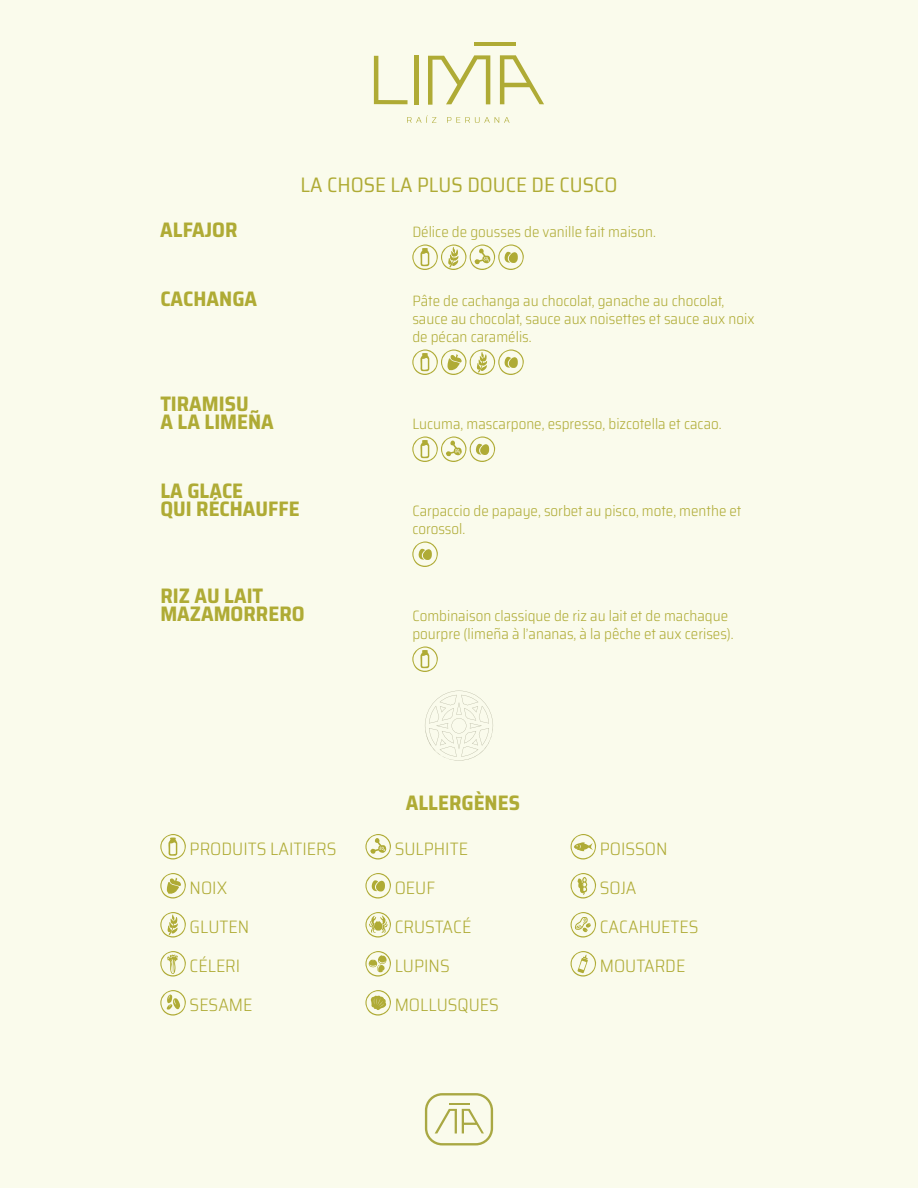
<style>
.page{position:relative;width:918px;height:1188px;background:#fafbec}
.page>*{position:absolute;margin:0;border:0;box-sizing:border-box;transform-origin:0 0}
.t1{font:700 semi-condensed 21px/18px "Saira";color:#afab35}
.t2{font:semi-condensed 21px "Saira";color:#afab35}
.t3{font:300 semi-condensed 18px/39px "Saira";color:#afab35}
.t4{font:300 semi-condensed 15px/18px "Saira";color:#afab35}
</style>
<div class="page">
<svg style="left:374px;top:56px;width:34px;height:48px"></svg>
<div style="left:414px;top:55px;width:5px;height:49px;background:#afab35"></div>
<svg style="left:428px;top:55px;width:62px;height:50px"></svg>
<svg style="left:500px;top:55px;width:44px;height:49px"></svg>
<hr style="left:474px;top:43px;width:42px;height:3px;background:#afab35">
<svg style="left:407px;top:115px;width:29px;height:8px"></svg>
<svg style="left:447px;top:117px;width:63px;height:6px"></svg>
<svg style="left:425px;top:1093px;width:68px;height:52px"></svg>
<svg style="left:412px;top:244px;width:112px;height:26px"></svg>
<svg style="left:412px;top:349px;width:112px;height:26px"></svg>
<svg style="left:412px;top:436px;width:83px;height:26px"></svg>
<svg style="left:412px;top:541px;width:26px;height:26px"></svg>
<svg style="left:412px;top:646px;width:26px;height:26px"></svg>
<svg style="left:425px;top:691px;width:68px;height:70px"></svg>
<svg style="left:160px;top:834px;width:26px;height:26px"></svg>
<svg style="left:160px;top:873px;width:26px;height:26px"></svg>
<svg style="left:160px;top:912px;width:26px;height:26px"></svg>
<svg style="left:160px;top:951px;width:26px;height:26px"></svg>
<svg style="left:160px;top:990px;width:26px;height:26px"></svg>
<svg style="left:365px;top:834px;width:26px;height:26px"></svg>
<svg style="left:365px;top:873px;width:26px;height:26px"></svg>
<svg style="left:365px;top:912px;width:26px;height:26px"></svg>
<svg style="left:365px;top:951px;width:26px;height:26px"></svg>
<svg style="left:365px;top:990px;width:26px;height:26px"></svg>
<svg style="left:571px;top:834px;width:25px;height:26px"></svg>
<svg style="left:571px;top:873px;width:25px;height:26px"></svg>
<svg style="left:571px;top:912px;width:25px;height:26px"></svg>
<svg style="left:571px;top:951px;width:25px;height:26px"></svg>
<h1 class="t2" style="left:301px;top:169px;width:318px">LA CHOSE LA PLUS DOUCE DE CUSCO</h1>
<h1 class="t1" style="left:160px;top:221px;width:79px">ALFAJOR</h1>
<p class="t4" style="left:412px;top:222px;width:245px">Délice de gousses de vanille fait maison.</p>
<h1 class="t1" style="left:160px;top:290px;width:98px">CACHANGA</h1>
<p class="t4" style="left:412px;top:291px;width:344px">Pâte de cachanga au chocolat, ganache au chocolat, sauce au chocolat, sauce aux noisettes et sauce aux noix de pécan caramélis.</p>
<h1 class="t1" style="left:160px;top:395px;width:115px">TIRAMISU<br>A LA LIMEÑA</h1>
<h1 class="t1" style="left:160px;top:482px;width:141px">LA GLACE<br>QUI RÉCHAUFFE</h1>
<h1 class="t1" style="left:160px;top:587px;width:146px">RIZ AU LAIT<br>MAZAMORRERO</h1>
<p class="t4" style="left:412px;top:414px;width:311px">Lucuma, mascarpone, espresso, bizcotella et cacao.</p>
<p class="t4" style="left:412px;top:501px;width:331px">Carpaccio de papaye, sorbet au pisco, mote, menthe et corossol.</p>
<p class="t4" style="left:412px;top:606px;width:323px">Combinaison classique de riz au lait et de machaque pourpre (limeña à l’ananas, à la pêche et aux cerises).</p>
<h1 class="t1" style="left:406px;top:794px;width:116px">ALLERGÈNES</h1>
<p class="t3" style="left:190px;top:829px;width:148px">PRODUITS LAITIERS<br>NOIX<br>GLUTEN<br>CÉLERI<br>SESAME</p>
<p class="t3" style="left:395px;top:829px;width:106px">SULPHITE<br>OEUF<br>CRUSTACÉ<br>LUPINS<br>MOLLUSQUES</p>
<p class="t3" style="left:600px;top:829px;width:100px">POISSON<br>SOJA<br>CACAHUETES<br>MOUTARDE</p>
</div>
